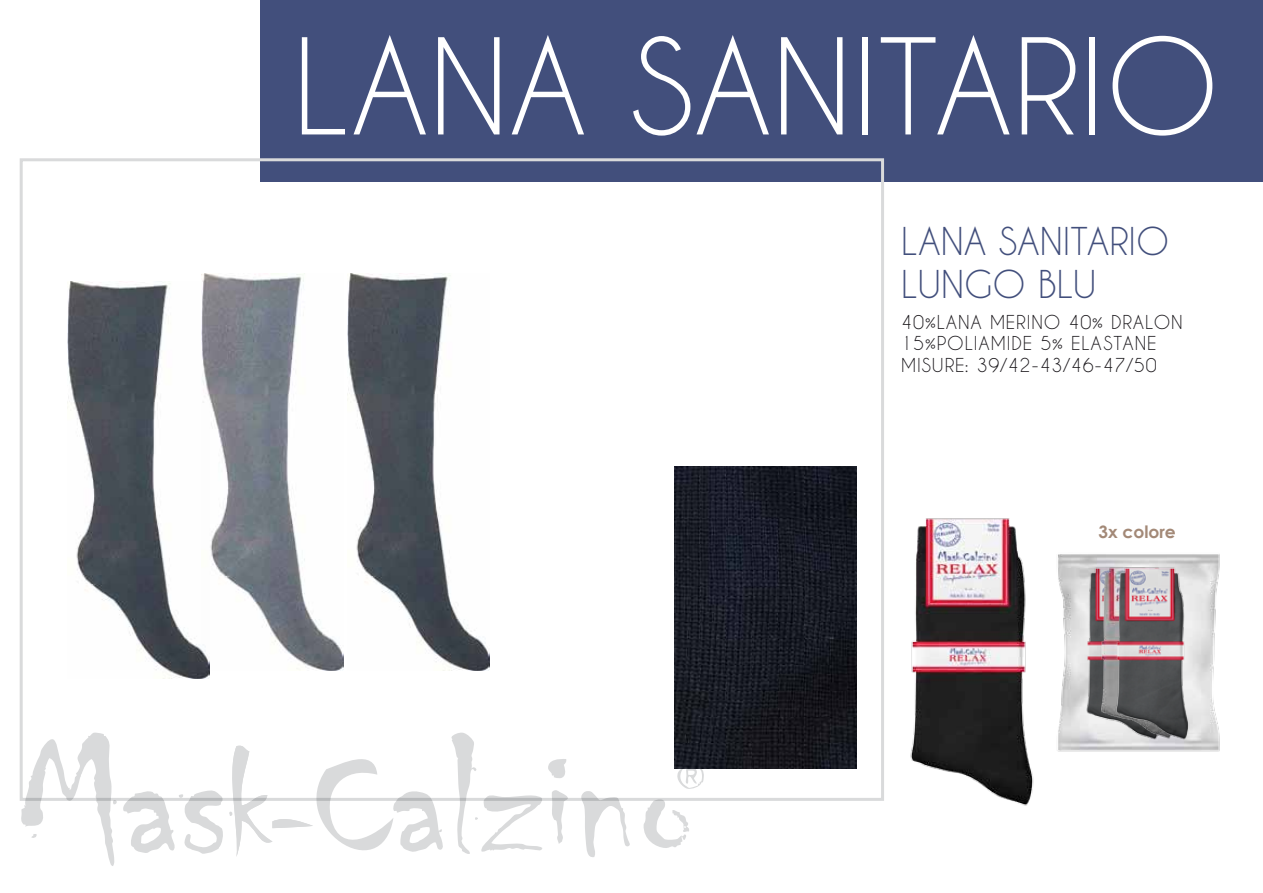
<style>
.page{position:relative;width:1263px;height:893px;background:#fff}
.page>*{position:absolute;margin:0;border:0;box-sizing:border-box;transform-origin:0 0}
.t1{font:124.5px "Caviar Dreams";color:#fff}
.t2{font:36px/43.2px "Caviar Dreams";color:#424f7c}
.t3{font:18px/21.6px "Caviar Dreams";letter-spacing:.05em;color:#1a171b}
.t4{font:700 17.1px "Century Gothic";color:#a38977}
</style>
<div class="page">
<div style="left:260px;top:0;width:1003px;height:181px;background:#424f7c"></div>
<svg style="left:674px;top:762px;width:30px;height:27px"></svg>
<svg style="left:578px;top:791px;width:54px;height:66px"></svg>
<svg style="left:451px;top:733px;width:117px;height:121px"></svg>
<svg style="left:643px;top:798px;width:47px;height:50px"></svg>
<svg style="left:21px;top:733px;width:423px;height:133px"></svg>
<img style="left:675px;top:466px;width:182px;height:302px">
<img style="left:68px;top:281px;width:142px;height:397px">
<img style="left:347px;top:274px;width:142px;height:397px">
<img style="left:202px;top:274px;width:141px;height:397px">
<img style="left:910px;top:518px;width:124px;height:288px">
<img style="left:1005px;top:532px;width:29px;height:236px">
<img style="left:1020px;top:533px;width:14px;height:234px">
<img style="left:1057px;top:554px;width:163px;height:198px">
<h1 class="t1" style="left:293px;top:13px;width:929px">LANA SANITARIO</h1>
<h2 class="t2" style="left:901px;top:219px;width:269px">LANA SANITARIO<br>LUNGO BLU</h2>
<p class="t3" style="left:901px;top:311px;width:283px">40%LANA MERINO 40% DRALON<br>15%POLIAMIDE 5% ELASTANE<br>MISURE: 39/42-43/46-47/50</p>
<p class="t4" style="left:1098px;top:521px;width:79px">3x colore</p>
</div>
